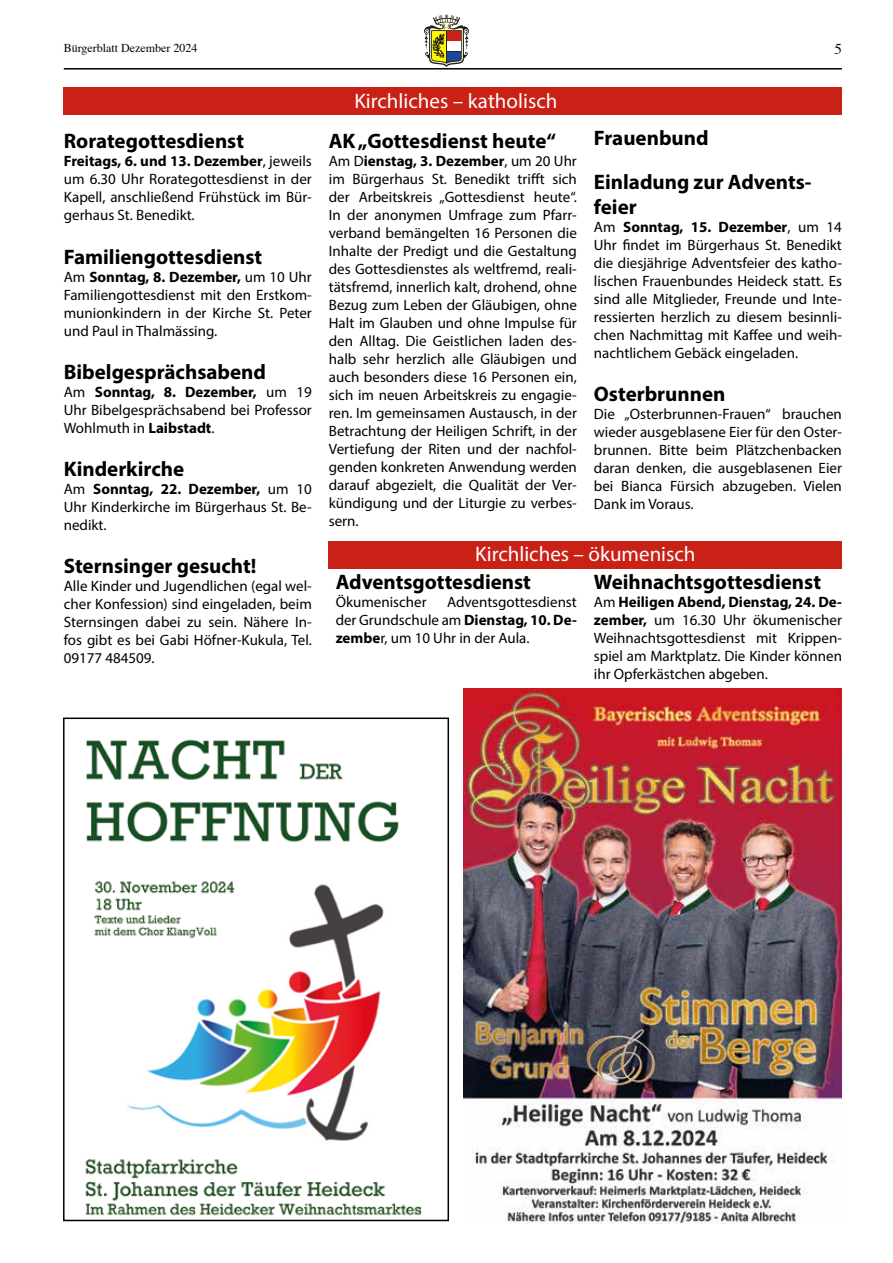
<style>
.page{position:relative;width:893px;height:1263px;background:#fff}
.page>*{position:absolute;margin:0;border:0;box-sizing:border-box;transform-origin:0 0}
.t1{font:700 21px/43.2px "Myriad Pro";color:#000}
.t2{font:21px "Myriad Pro";color:#fff}
.t3{font:15px/18px "Myriad Pro";color:#000;text-align:justify}
.t4{font:15px "Times";color:#000}
.t5{font:12px "Times";color:#000}
.s1{font-weight:700}
</style>
<div class="page">
<hr style="left:64px;top:68px;width:778px;height:2px;background:#000">
<svg style="left:424px;top:15px;width:45px;height:52px"></svg>
<div style="left:329px;top:541px;width:513px;height:27px;background:#ca2117"></div>
<div style="left:64px;top:87px;width:778px;height:28px;background:#ca2117"></div>
<img style="left:85px;top:739px;width:337px;height:477px">
<div style="left:63px;top:717px;width:386px;height:504px;border:2px solid #000"></div>
<img style="left:463px;top:688px;width:379px;height:535px">
<p class="t5" style="left:64px;top:36px;width:135px">Bürgerblatt Dezember 2024</p>
<p class="t4" style="left:834px;top:35px;width:9px">5</p>
<h1 class="t1" style="left:64px;top:119px;width:182px">Rorategottesdienst</h1>
<p class="t3" style="left:64px;top:152px;width:250px"><span class="s1">Freitags, 6. und 13. Dezember</span>, jeweils um 6.30 Uhr Rorategottesdienst in der Kapell, anschließend Frühstück im Bür&shy;gerhaus St. Benedikt.</p>
<h1 class="t1" style="left:64px;top:234px;width:200px">Familiengottesdienst</h1>
<p class="t3" style="left:64px;top:267px;width:250px">Am <span class="s1">Sonntag, 8. Dezember,</span> um 10 Uhr Familiengottesdienst mit den Erstkom&shy;munionkindern in der Kirche St. Peter und Paul in Thalmässing.</p>
<h1 class="t1" style="left:64px;top:349px;width:204px">Bibelgesprächsabend</h1>
<p class="t3" style="left:64px;top:382px;width:250px">Am <span class="s1">Sonntag, 8. Dezember,</span> um 19<br>Uhr Bibelgesprächsabend bei Professor Wohlmuth in <span class="s1">Laibstadt</span>.</p>
<h1 class="t1" style="left:64px;top:447px;width:122px">Kinderkirche</h1>
<p class="t3" style="left:64px;top:480px;width:250px">Am <span class="s1">Sonntag, 22. Dezember,</span> um 10<br>Uhr Kinderkirche im Bürgerhaus St. Be&shy;nedikt.</p>
<h1 class="t1" style="left:64px;top:544px;width:194px">Sternsinger gesucht!</h1>
<p class="t3" style="left:64px;top:577px;width:250px">Alle Kinder und Jugendlichen (egal wel&shy;cher Konfession) sind eingeladen, beim Sternsingen dabei zu sein. Nähere In&shy;fos gibt es bei Gabi Höfner-Kukula, Tel.<br>09177 484509.</p>
<h1 class="t2" style="left:354px;top:88px;width:205px">Kirchliches – katholisch</h1>
<h1 class="t1" style="left:329px;top:118px;width:229px">AK „Gottesdienst heute“</h1>
<p class="t3" style="left:329px;top:151px;width:250px">Am D<span class="s1">ienstag, 3. Dezember</span>, um 20 Uhr im Bürgerhaus St. Benedikt trifft sich der Arbeitskreis „Gottesdienst heute“.<br>In der anonymen Umfrage zum Pfarr&shy;verband bemängelten 16 Personen die Inhalte der Predigt und die Gestaltung des Gottesdienstes als weltfremd, reali&shy;tätsfremd, innerlich kalt, drohend, ohne Bezug zum Leben der Gläubigen, ohne Halt im Glauben und ohne Impulse für den Alltag. Die Geistlichen laden des&shy;halb sehr herzlich alle Gläubigen und auch besonders diese 16 Personen ein, sich im neuen Arbeitskreis zu engagie&shy;ren. Im gemeinsamen Austausch, in der Betrachtung der Heiligen Schrift, in der Vertiefung der Riten und der nachfol&shy;genden konkreten Anwendung werden darauf abgezielt, die Qualität der Ver&shy;kündigung und der Liturgie zu verbes&shy;sern.</p>
<h1 class="t1" style="left:594px;top:116px;width:219px">Frauenbund<br>Einladung zur Advents-</h1>
<h1 class="t1" style="left:594px;top:184px;width:44px">feier</h1>
<p class="t3" style="left:594px;top:218px;width:250px">Am <span class="s1">Sonntag, 15. Dezember</span>, um 14<br>Uhr findet im Bürgerhaus St. Benedikt die diesjährige Adventsfeier des katho&shy;lischen Frauenbundes Heideck statt. Es sind alle Mitglieder, Freunde und Inte&shy;ressierten herzlich zu diesem besinnli&shy;chen Nachmittag mit Kaffee und weih&shy;nachtlichem Gebäck eingeladen.</p>
<h1 class="t1" style="left:594px;top:372px;width:133px">Osterbrunnen</h1>
<p class="t3" style="left:594px;top:405px;width:250px">Die „Osterbrunnen-Frauen“ brauchen wieder ausgeblasene Eier für den Oster&shy;brunnen. Bitte beim Plätzchenbacken daran denken, die ausgeblasenen Eier bei Bianca Fürsich abzugeben. Vielen Dank im Voraus.</p>
<h1 class="t2" style="left:475px;top:541px;width:222px">Kirchliches – ökumenisch</h1>
<h1 class="t1" style="left:336px;top:559px;width:197px">Adventsgottesdienst</h1>
<p class="t3" style="left:336px;top:592px;width:92px">Ökumenischer</p>
<p class="t3" style="left:336px;top:592px;width:243px;text-indent:111px">Adventsgottesdienst der Grundschule am <span class="s1">Dienstag, 10. De&shy;zembe</span>r, um 10 Uhr in der Aula.</p>
<h1 class="t1" style="left:594px;top:559px;width:229px">Weihnachtsgottesdienst</h1>
<p class="t3" style="left:594px;top:592px;width:250px">Am <span class="s1">Heiligen Abend, Dienstag, 24. De&shy;zember,</span> um 16.30 Uhr ökumenischer Weihnachtsgottesdienst mit Krippen&shy;spiel am Marktplatz. Die Kinder können ihr Opferkästchen abgeben.</p>
</div>
